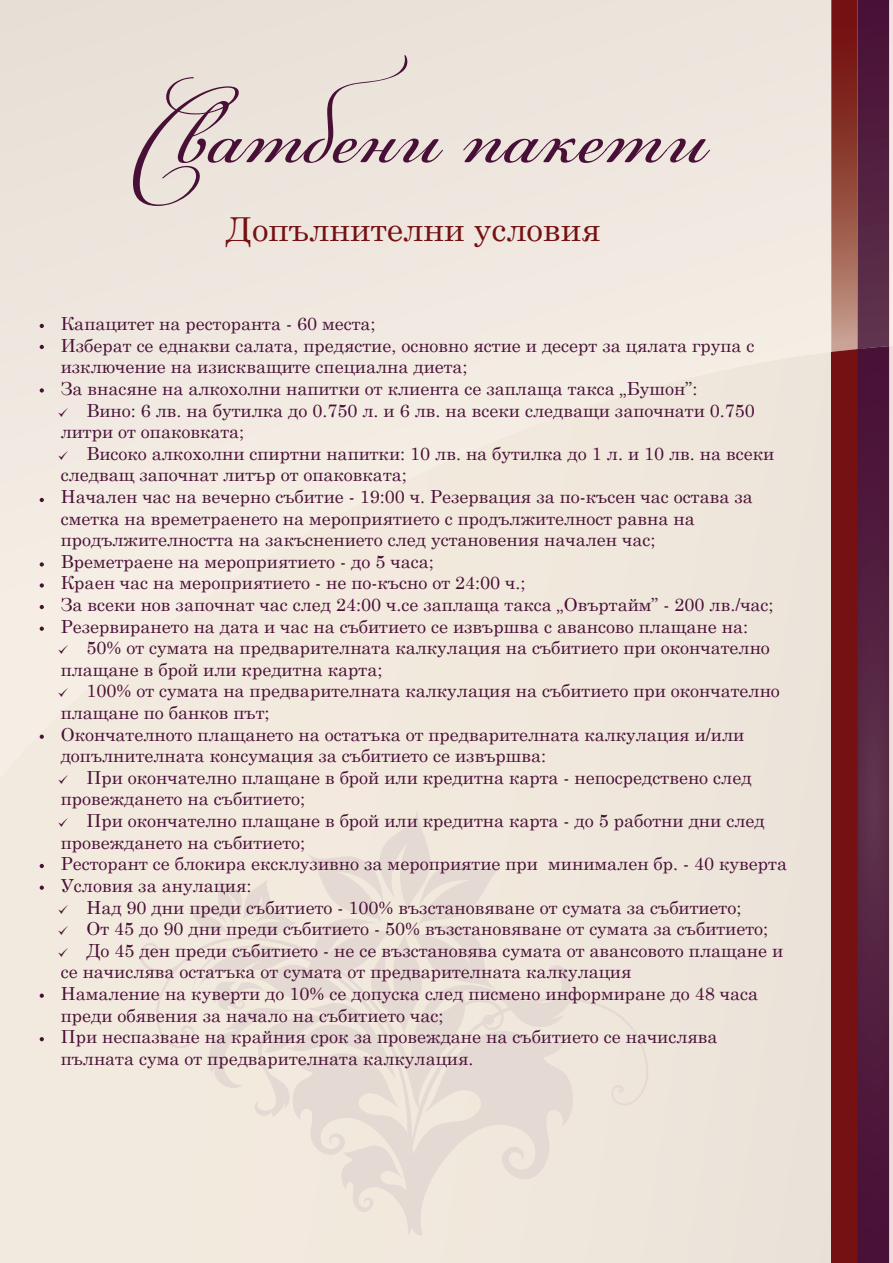
<style>
.page{position:relative;width:893px;height:1263px;background:#fff}
.page>*{position:absolute;margin:0;border:0;box-sizing:border-box;transform-origin:0 0}
.t1{font:117px "Maria Antuanetta";color:#491037}
.t2{font:33px "Century Schoolbook";color:#751113}
.t3{font:18px/21.6px "Century Schoolbook";color:#491037}
</style>
<div class="page">
<div style="left:0;top:0;width:893px;height:346px;background:#eee6dd"></div>
<div style="left:0;top:346px;width:893px;height:917px;background:#f2e9de"></div>
<svg style="left:136px;top:805px;width:514px;height:437px;background:#eee4db"></svg>
<svg style="left:831px;top:0;width:58px;height:1263px;background:#672031"></svg>
<svg style="left:40px;top:324px;width:4px;height:4px"></svg>
<svg style="left:40px;top:345px;width:4px;height:4px"></svg>
<svg style="left:40px;top:388px;width:4px;height:5px"></svg>
<svg style="left:40px;top:498px;width:4px;height:4px"></svg>
<svg style="left:40px;top:562px;width:4px;height:5px"></svg>
<svg style="left:40px;top:583px;width:4px;height:5px"></svg>
<svg style="left:40px;top:605px;width:4px;height:4px"></svg>
<svg style="left:40px;top:627px;width:4px;height:4px"></svg>
<svg style="left:40px;top:735px;width:4px;height:4px"></svg>
<svg style="left:40px;top:864px;width:4px;height:4px"></svg>
<svg style="left:40px;top:885px;width:4px;height:5px"></svg>
<svg style="left:40px;top:993px;width:4px;height:5px"></svg>
<svg style="left:40px;top:1037px;width:4px;height:4px"></svg>
<svg style="left:59px;top:408px;width:9px;height:9px"></svg>
<svg style="left:59px;top:451px;width:9px;height:9px"></svg>
<svg style="left:59px;top:645px;width:9px;height:9px"></svg>
<svg style="left:59px;top:689px;width:9px;height:8px"></svg>
<svg style="left:59px;top:775px;width:9px;height:9px"></svg>
<svg style="left:59px;top:818px;width:9px;height:9px"></svg>
<svg style="left:59px;top:905px;width:9px;height:8px"></svg>
<svg style="left:59px;top:926px;width:9px;height:9px"></svg>
<svg style="left:59px;top:948px;width:9px;height:9px"></svg>
<h1 class="t1" style="left:128px;top:53px;width:578px">Сватбени пакети</h1>
<h2 class="t2" style="left:226px;top:202px;width:376px">Допълнителни условия</h2>
<p class="t3" style="left:61px;top:311px;width:695px">Капацитет на ресторанта - 60 места;<br>Изберат се еднакви салата, предястие, основно ястие и десерт за цялата група с изключение на изискващите специална диета;<br>За внасяне на алкохолни напитки от клиента се заплаща такса „Бушон”:</p>
<p class="t3" style="left:61px;top:398px;width:696px;text-indent:26px">Вино: 6 лв. на бутилка до 0.750 л. и 6 лв. на всеки следващи започнати 0.750 литри от опаковката;</p>
<p class="t3" style="left:61px;top:441px;width:715px;text-indent:26px">Високо алкохолни спиртни напитки: 10 лв. на бутилка до 1 л. и 10 лв. на всеки следващ започнат литър от опаковката;<br>Начален час на вечерно събитие - 19:00 ч. Резервация за по-късен час остава за сметка на времетраенето на мероприятието с продължителност равна на продължителността на закъснението след установения начален час;<br>Времетраене на мероприятието - до 5 часа;<br>Краен час на мероприятието - не по-късно от 24:00 ч.;<br>За всеки нов започнат час след 24:00 ч.се заплаща такса „Овъртайм” - 200 лв./час; Резервирането на дата и час на събитието се извършва с авансово плащане на:</p>
<p class="t3" style="left:61px;top:635px;width:711px;text-indent:26px">50% от сумата на предварителната калкулация на събитието при окончателно плащане в брой или кредитна карта;</p>
<p class="t3" style="left:86px;top:679px;width:695px">100% от сумата на предварителната калкулация на събитието при окончателно</p>
<p class="t3" style="left:61px;top:700px;width:210px">плащане по банков път;</p>
<p class="t3" style="left:61px;top:722px;width:685px">Окончателното плащането на остатъка от предварителната калкулация и/или</p>
<p class="t3" style="left:61px;top:743px;width:487px">допълнителната консумация за събитието се извършва:</p>
<p class="t3" style="left:86px;top:765px;width:667px">При окончателно плащане в брой или кредитна карта - непосредствено след</p>
<p class="t3" style="left:61px;top:787px;width:246px">провеждането на събитието;</p>
<p class="t3" style="left:86px;top:808px;width:680px">При окончателно плащане в брой или кредитна карта - до 5 работни дни след</p>
<p class="t3" style="left:61px;top:830px;width:246px">провеждането на събитието;</p>
<p class="t3" style="left:61px;top:851px;width:728px">Ресторант се блокира ексклузивно за мероприятие при минимален бр. - 40 куверта</p>
<p class="t3" style="left:61px;top:873px;width:192px">Условия за анулация:</p>
<p class="t3" style="left:86px;top:895px;width:657px">Над 90 дни преди събитието - 100% възстановяване от сумата за събитието;</p>
<p class="t3" style="left:86px;top:916px;width:683px">От 45 до 90 дни преди събитието - 50% възстановяване от сумата за събитието;</p>
<p class="t3" style="left:86px;top:938px;width:698px">До 45 ден преди събитието - не се възстановява сумата от авансовото плащане и</p>
<p class="t3" style="left:61px;top:959px;width:572px">се начислява остатъка от сумата от предварителната калкулация</p>
<p class="t3" style="left:61px;top:981px;width:699px">Намаление на куверти до 10% се допуска след писмено информиране до 48 часа</p>
<p class="t3" style="left:61px;top:1003px;width:384px">преди обявения за начало на събитието час;</p>
<p class="t3" style="left:61px;top:1024px;width:658px">При неспазване на крайния срок за провеждане на събитието се начислява</p>
<p class="t3" style="left:61px;top:1046px;width:414px">пълната сума от предварителната калкулация.</p>
</div>
